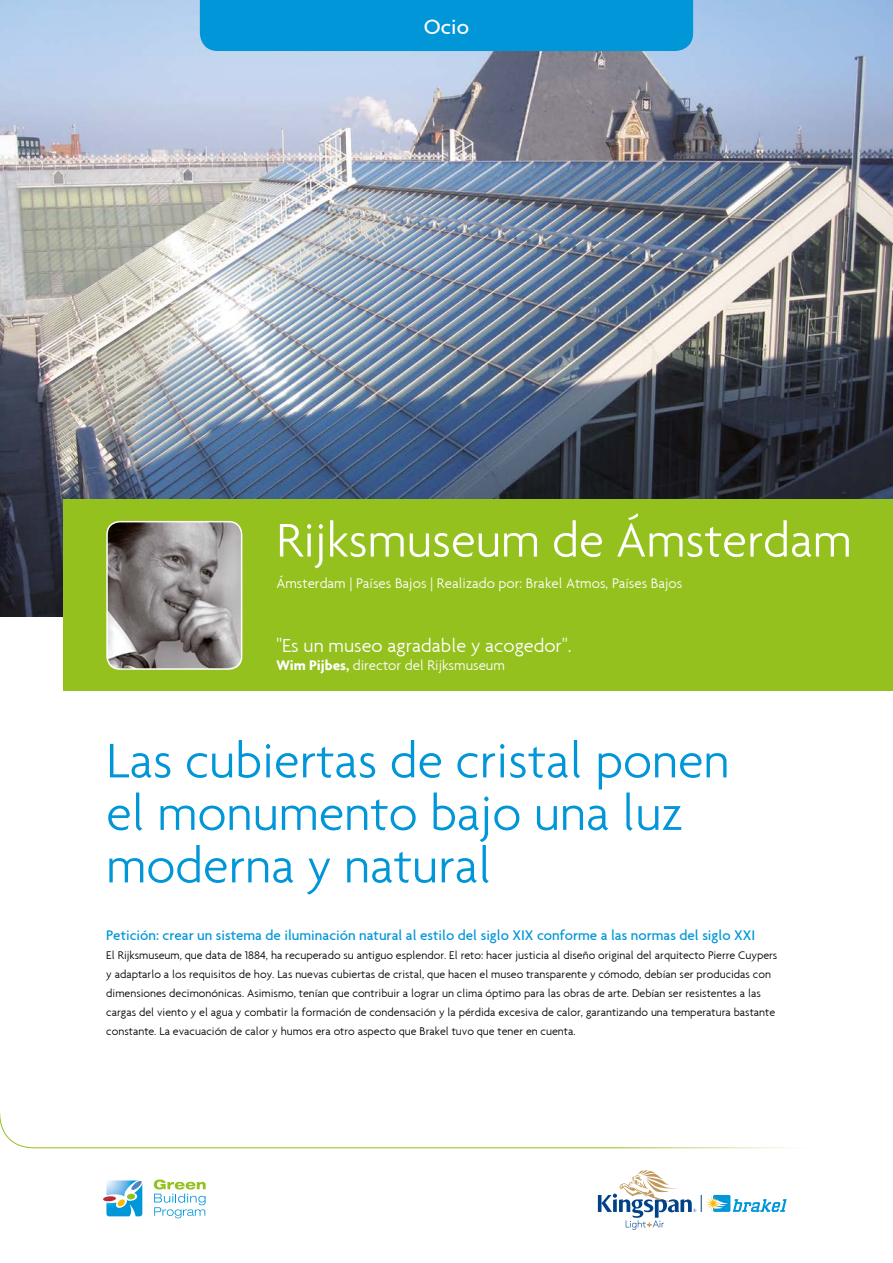
<style>
.page{position:relative;width:893px;height:1263px;background:#fff}
.page>*{position:absolute;margin:0;border:0;box-sizing:border-box;transform-origin:0 0}
.t1{font:300 52.5px/52.5px "Agenda";color:#0096d8}
.t2{font:300 51px "Agenda";color:#fff}
.t3{font:500 22.5px "Agenda";color:#fff}
.t4{font:300 20.25px "Agenda";color:#fff}
.t5{font:500 15px "Agenda";color:#0096d8}
.t6{font:300 15px "Agenda";color:#fff}
.t7{font:300 12px/19.2px "Agenda";color:#000}
.s1{font-weight:700}
</style>
<div class="page">
<img style="left:0;top:0;width:893px;height:617px">
<svg style="left:0;top:1113px;width:796px;height:35px"></svg>
<div style="left:64px;top:500px;width:829px;height:191px;background:#95c11f"></div>
<div style="left:200px;top:0;width:493px;height:51px;background:#0096d8"></div>
<img style="left:107px;top:522px;width:135px;height:147px">
<div style="left:106px;top:521px;width:136px;height:149px;border:2px solid #fff;border-radius:13px"></div>
<svg style="left:154px;top:1179px;width:52px;height:39px"></svg>
<svg style="left:103px;top:1180px;width:40px;height:37px"></svg>
<svg style="left:598px;top:1170px;width:189px;height:60px"></svg>
<h3 class="t3" style="left:424px;top:13px;width:47px">Ocio</h3>
<h2 class="t2" style="left:276px;top:510px;width:577px">Rijksmuseum de Ámsterdam</h2>
<p class="t6" style="left:276px;top:574px;width:408px">Ámsterdam | Países Bajos | Realizado por: Brakel Atmos, Países Bajos</p>
<h3 class="t4" style="left:276px;top:633px;width:297px">"Es un museo agradable y acogedor".</h3>
<p class="t6" style="left:276px;top:656px;width:230px"><span class="s1">Wim Pijbes,</span> director del Rijksmuseum</p>
<h1 class="t1" style="left:106px;top:733px;width:625px">Las cubiertas de cristal ponen el monumento bajo una luz moderna y natural</h1>
<p class="t5" style="left:106px;top:926px;width:650px">Petición: crear un sistema de iluminación natural al estilo del siglo XIX conforme a las normas del siglo XXI</p>
<p class="t7" style="left:106px;top:945px;width:673px">El Rijksmuseum, que data de 1884, ha recuperado su antiguo esplendor. El reto: hacer justicia al diseño original del arquitecto Pierre Cuypers y adaptarlo a los requisitos de hoy. Las nuevas cubiertas de cristal, que hacen el museo transparente y cómodo, debían ser producidas con dimensiones decimonónicas. Asimismo, tenían que contribuir a lograr un clima óptimo para las obras de arte. Debían ser resistentes a las cargas del viento y el agua y combatir la formación de condensación y la pérdida excesiva de calor, garantizando una temperatura bastante constante. La evacuación de calor y humos era otro aspecto que Brakel tuvo que tener en cuenta.</p>
</div>
